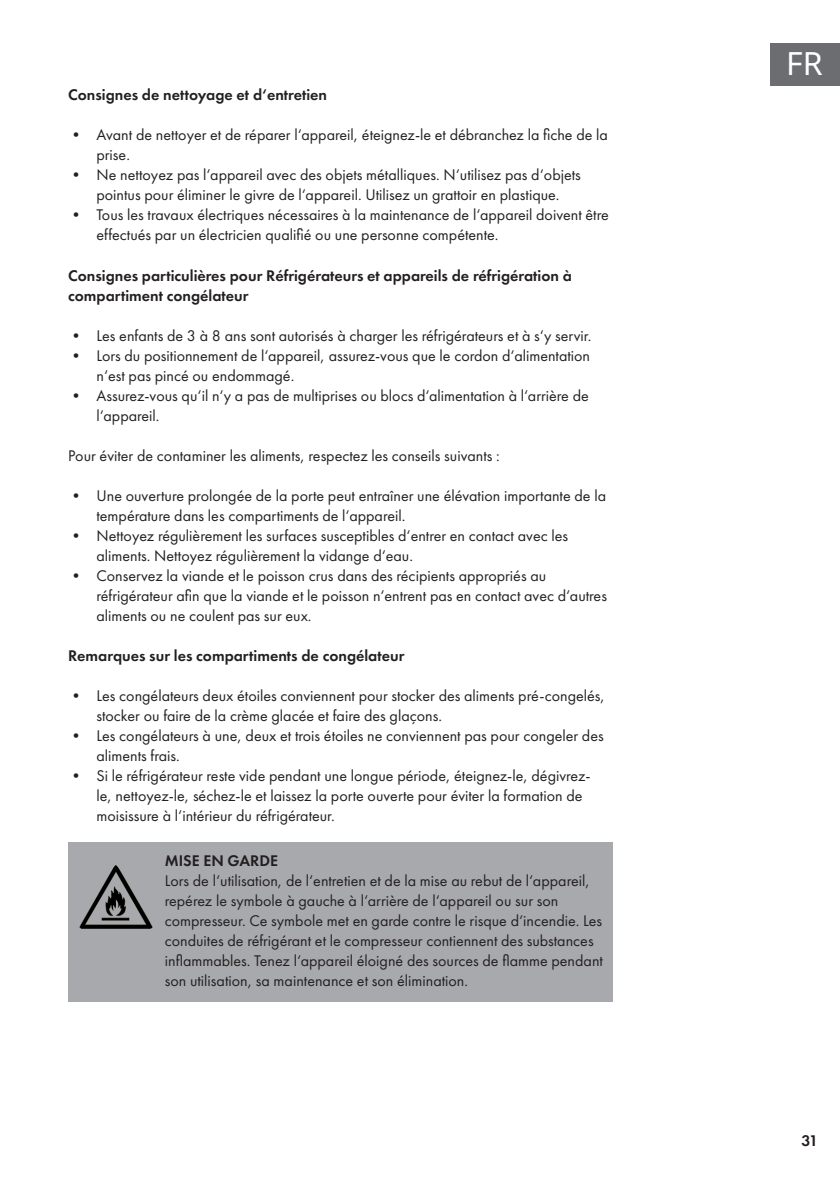
<style>
.page{position:relative;width:840px;height:1191px;background:#fff}
.page>*{position:absolute;margin:0;border:0;box-sizing:border-box;transform-origin:0 0}
.t1{font:32px "Noto Sans";color:#fff}
.t2{font:16px/20px "Futura PTW08";color:#231f20}
.t3{font:600 16px/20px "Futura PTW08";color:#231f20}
</style>
<div class="page">
<div style="left:770px;top:43px;width:69px;height:42px;background:#6c6d70"></div>
<div style="left:68px;top:842px;width:544px;height:160px;background:#a8a9ad"></div>
<img style="left:79px;top:865px;width:74px;height:63px">
<p class="t3" style="left:68px;top:85px;width:260px">Consignes de nettoyage et d‘entretien</p>
<p class="t2" style="left:96px;top:125px;width:512px;text-indent:-28px">• Avant de nettoyer et de réparer l‘appareil, éteignez-le et débranchez la fiche de la prise.</p>
<p class="t2" style="left:68px;top:165px;width:514px;text-align:center">• Ne nettoyez pas l‘appareil avec des objets métalliques. N‘utilisez pas d‘objets pointus pour éliminer le givre de l‘appareil. Utilisez un grattoir en plastique.</p>
<p class="t2" style="left:96px;top:205px;width:513px;text-indent:-28px">• Tous les travaux électriques nécessaires à la maintenance de l‘appareil doivent être effectués par un électricien qualifié ou une personne compétente.</p>
<p class="t3" style="left:68px;top:265px;width:505px">Consignes particulières pour Réfrigérateurs et appareils de réfrigération à compartiment congélateur</p>
<p class="t2" style="left:68px;top:325px;width:524px">• Les enfants de 3 à 8 ans sont autorisés à charger les réfrigérateurs et à s‘y servir.</p>
<p class="t2" style="left:96px;top:345px;width:495px;text-indent:-28px">• Lors du positionnement de l‘appareil, assurez-vous que le cordon d‘alimentation n‘est pas pincé ou endommagé.</p>
<p class="t2" style="left:96px;top:385px;width:493px;text-indent:-28px">• Assurez-vous qu‘il n‘y a pas de multiprises ou blocs d‘alimentation à l‘arrière de l‘appareil.</p>
<p class="t2" style="left:68px;top:445px;width:433px">Pour éviter de contaminer les aliments, respectez les conseils suivants :</p>
<p class="t2" style="left:96px;top:485px;width:511px;text-indent:-28px">• Une ouverture prolongée de la porte peut entraîner une élévation importante de la température dans les compartiments de l‘appareil.</p>
<p class="t2" style="left:96px;top:525px;width:473px;text-indent:-28px">• Nettoyez régulièrement les surfaces susceptibles d‘entrer en contact avec les aliments. Nettoyez régulièrement la vidange d‘eau.</p>
<p class="t2" style="left:96px;top:565px;width:511px;text-indent:-28px">• Conservez la viande et le poisson crus dans des récipients appropriés au réfrigérateur afin que la viande et le poisson n‘entrent pas en contact avec d‘autres aliments ou ne coulent pas sur eux.</p>
<p class="t3" style="left:68px;top:645px;width:337px">Remarques sur les compartiments de congélateur</p>
<p class="t2" style="left:96px;top:685px;width:509px;text-indent:-28px">• Les congélateurs deux étoiles conviennent pour stocker des aliments pré-congelés, stocker ou faire de la crème glacée et faire des glaçons.</p>
<p class="t2" style="left:96px;top:725px;width:508px;text-indent:-28px">• Les congélateurs à une, deux et trois étoiles ne conviennent pas pour congeler des aliments frais.</p>
<p class="t2" style="left:96px;top:765px;width:495px;text-indent:-28px">• Si le réfrigérateur reste vide pendant une longue période, éteignez-le, dégivrez&shy;le, nettoyez-le, séchez-le et laissez la porte ouverte pour éviter la formation de moisissure à l‘intérieur du réfrigérateur.</p>
<p class="t3" style="left:165px;top:851px;width:115px">MISE EN GARDE</p>
<p class="t2" style="left:165px;top:871px;width:439px">Lors de l‘utilisation, de l‘entretien et de la mise au rebut de l‘appareil, repérez le symbole à gauche à l‘arrière de l‘appareil ou sur son compresseur. Ce symbole met en garde contre le risque d‘incendie. Les conduites de réfrigérant et le compresseur contiennent des substances inflammables. Tenez l‘appareil éloigné des sources de flamme pendant son utilisation, sa maintenance et son élimination.</p>
<h1 class="t1" style="left:785px;top:41px;width:38px">FR</h1>
<p class="t3" style="left:801px;top:1130px;width:18px">31</p>
</div>
